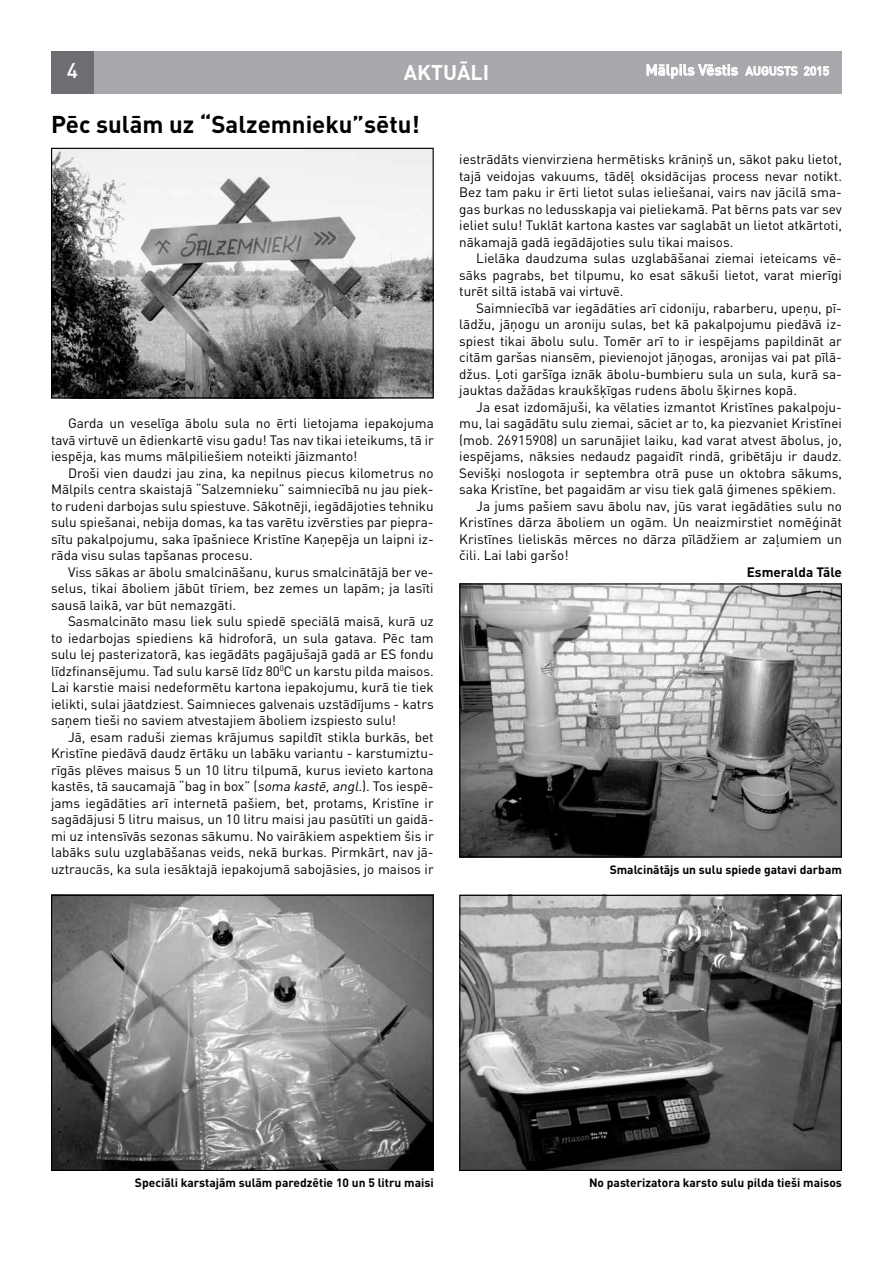
<style>
.page{position:relative;width:893px;height:1263px;background:#fff}
.page>*{position:absolute;margin:0;border:0;box-sizing:border-box;transform-origin:0 0}
.t1{font:700 24px "DIN Pro";color:#000}
.t2{font:700 21px "DIN Pro";color:#fff}
.t3{font:500 21px "DIN Pro";color:#fff}
.t4{font:500 15px "DIN Pro";color:#fff}
.t5{font:13.5px/16.5px "DIN Pro";color:#000;text-align:justify}
.t6{font:700 13.5px "DIN Pro";color:#000}
.t7{font:700 12px "DIN Pro";color:#000}
.s1{font-size:12px}
.s2{font-style:italic}
</style>
<div class="page">
<div style="left:51px;top:51px;width:791px;height:43px;background:#a7a9ac"></div>
<div style="left:51px;top:51px;width:43px;height:43px;background:#6d6e71"></div>
<svg style="left:646px;top:64px;width:92px;height:15px"></svg>
<svg style="left:745px;top:66px;width:53px;height:10px"></svg>
<svg style="left:804px;top:66px;width:25px;height:10px"></svg>
<img style="left:461px;top:585px;width:379px;height:270px">
<div style="left:459px;top:583px;width:383px;height:274px;border:1px solid #000"></div>
<img style="left:53px;top:897px;width:379px;height:272px">
<div style="left:51px;top:895px;width:383px;height:276px;border:1px solid #000"></div>
<img style="left:461px;top:897px;width:379px;height:272px">
<div style="left:459px;top:895px;width:383px;height:276px;border:1px solid #000"></div>
<img style="left:53px;top:150px;width:379px;height:246px">
<div style="left:51px;top:148px;width:383px;height:250px;border:1px solid #000"></div>
<h2 class="t3" style="left:67px;top:56px;width:13px">4</h2>
<h2 class="t2" style="left:404px;top:58px;width:87px">AKTUĀLI</h2>
<p class="t4" style="left:646px;top:60px;width:185px">Mālpils Vēstis <span class="s1">AUGUSTS 2015</span></p>
<h1 class="t1" style="left:51px;top:108px;width:370px">Pēc sulām uz “Salzemnieku”sētu!</h1>
<p class="t5" style="left:51px;top:415px;width:384px;text-indent:17px">Garda un veselīga ābolu sula no ērti lietojama iepakojuma tavā virtuvē un ēdienkartē visu gadu! Tas nav tikai ieteikums, tā ir iespēja, kas mums mālpiliešiem noteikti jāizmanto!</p>
<p class="t5" style="left:51px;top:464px;width:384px;text-indent:17px">Droši vien daudzi jau zina, ka nepilnus piecus kilometrus no Mālpils centra skaistajā “Salzemnieku” saimniecībā nu jau piek&shy;to rudeni darbojas sulu spiestuve. Sākotnēji, iegādājoties tehniku sulu spiešanai, nebija domas, ka tas varētu izvērsties par piepra&shy;sītu pakalpojumu, saka īpašniece Kristīne Kaņepēja un laipni iz&shy;rāda visu sulas tapšanas procesu.</p>
<p class="t5" style="left:51px;top:563px;width:384px;text-indent:17px">Viss sākas ar ābolu smalcināšanu, kurus smalcinātājā ber ve&shy;selus, tikai āboliem jābūt tīriem, bez zemes un lapām; ja lasīti sausā laikā, var būt nemazgāti.</p>
<p class="t5" style="left:51px;top:613px;width:384px;text-indent:17px">Sasmalcināto masu liek sulu spiedē speciālā maisā, kurā uz to iedarbojas spiediens kā hidroforā, un sula gatava. Pēc tam sulu lej pasterizatorā, kas iegādāts pagājušajā gadā ar ES fondu līdzfinansējumu. Tad sulu karsē līdz 80<sup>0</sup>C un karstu pilda maisos.<br>Lai karstie maisi nedeformētu kartona iepakojumu, kurā tie tiek ielikti, sulai jāatdziest. Saimnieces galvenais uzstādījums - katrs saņem tieši no saviem atvestajiem āboliem izspiesto sulu!</p>
<p class="t5" style="left:51px;top:728px;width:384px;text-indent:17px">Jā, esam raduši ziemas krājumus sapildīt stikla burkās, bet Kristīne piedāvā daudz ērtāku un labāku variantu - karstumiztu&shy;rīgās plēves maisus 5 un 10 litru tilpumā, kurus ievieto kartona kastēs, tā saucamajā “bag in box” (<span class="s2">soma kastē,angl.</span>). Tos iespē&shy;jams iegādāties arī internetā pašiem, bet, protams, Kristīne ir sagādājusi 5 litru maisus, un 10 litru maisi jau pasūtīti un gaidā&shy;mi uz intensīvās sezonas sākumu. No vairākiem aspektiem šis ir labāks sulu uzglabāšanas veids, nekā burkas. Pirmkārt, nav jā&shy;uztraucās, ka sula iesāktajā iepakojumā sabojāsies, jo maisos ir</p>
<p class="t5" style="left:459px;top:151px;width:384px">iestrādāts vienvirziena hermētisks krāniņš un, sākot paku lietot, tajā veidojas vakuums, tādēļ oksidācijas process nevar notikt.<br>Bez tam paku ir ērti lietot sulas ieliešanai, vairs nav jācilā sma&shy;gas burkas no ledusskapja vai pieliekamā. Pat bērns pats var sev ieliet sulu! Tuklāt kartona kastes var saglabāt un lietot atkārtoti, nākamajā gadā iegādājoties sulu tikai maisos.</p>
<p class="t5" style="left:459px;top:250px;width:384px;text-indent:17px">Lielāka daudzuma sulas uzglabāšanai ziemai ieteicams vē&shy;sāks pagrabs, bet tilpumu, ko esat sākuši lietot, varat mierīgi turēt siltā istabā vai virtuvē.</p>
<p class="t5" style="left:459px;top:299px;width:384px;text-indent:17px">Saimniecībā var iegādāties arī cidoniju, rabarberu, upeņu, pī&shy;lādžu, jāņogu un aroniju sulas, bet kā pakalpojumu piedāvā iz&shy;spiest tikai ābolu sulu. Tomēr arī to ir iespējams papildināt ar citām garšas niansēm, pievienojot jāņogas, aronijas vai pat pīlā&shy;džus. Ļoti garšīga iznāk ābolu-bumbieru sula un sula, kurā sa&shy;jauktas dažādas kraukšķīgas rudens ābolu šķirnes kopā.</p>
<p class="t5" style="left:476px;top:398px;width:367px">Ja esat izdomājuši, ka vēlaties izmantot Kristīnes pakalpoju-</p>
<p class="t5" style="left:459px;top:415px;width:384px">mu, lai sagādātu sulu ziemai, sāciet ar to, ka piezvaniet Kristīnei</p>
<p class="t5" style="left:459px;top:431px;width:384px">(mob. 26915908) un sarunājiet laiku, kad varat atvest ābolus, jo,</p>
<p class="t5" style="left:459px;top:448px;width:384px">iespējams, nāksies nedaudz pagaidīt rindā, gribētāju ir daudz.</p>
<p class="t5" style="left:459px;top:464px;width:384px">Sevišķi noslogota ir septembra otrā puse un oktobra sākums,</p>
<p class="t5" style="left:459px;top:481px;width:378px">saka Kristīne, bet pagaidām ar visu tiek galā ģimenes spēkiem.</p>
<p class="t5" style="left:476px;top:497px;width:367px">Ja jums pašiem savu ābolu nav, jūs varat iegādāties sulu no</p>
<p class="t5" style="left:459px;top:514px;width:384px">Kristīnes dārza āboliem un ogām. Un neaizmirstiet nomēģināt</p>
<p class="t5" style="left:459px;top:530px;width:384px">Kristīnes lieliskās mērces no dārza pīlādžiem ar zaļumiem un</p>
<p class="t5" style="left:459px;top:547px;width:111px">čili. Lai labi garšo!</p>
<p class="t6" style="left:747px;top:563px;width:97px">Esmeralda Tāle</p>
<p class="t7" style="left:610px;top:861px;width:234px">Smalcinātājs un sulu spiede gatavi darbam</p>
<p class="t7" style="left:135px;top:1175px;width:300px">Speciāli karstajām sulām paredzētie 10 un 5 litru maisi</p>
<p class="t7" style="left:589px;top:1175px;width:254px">No pasterizatora karsto sulu pilda tieši maisos</p>
</div>
